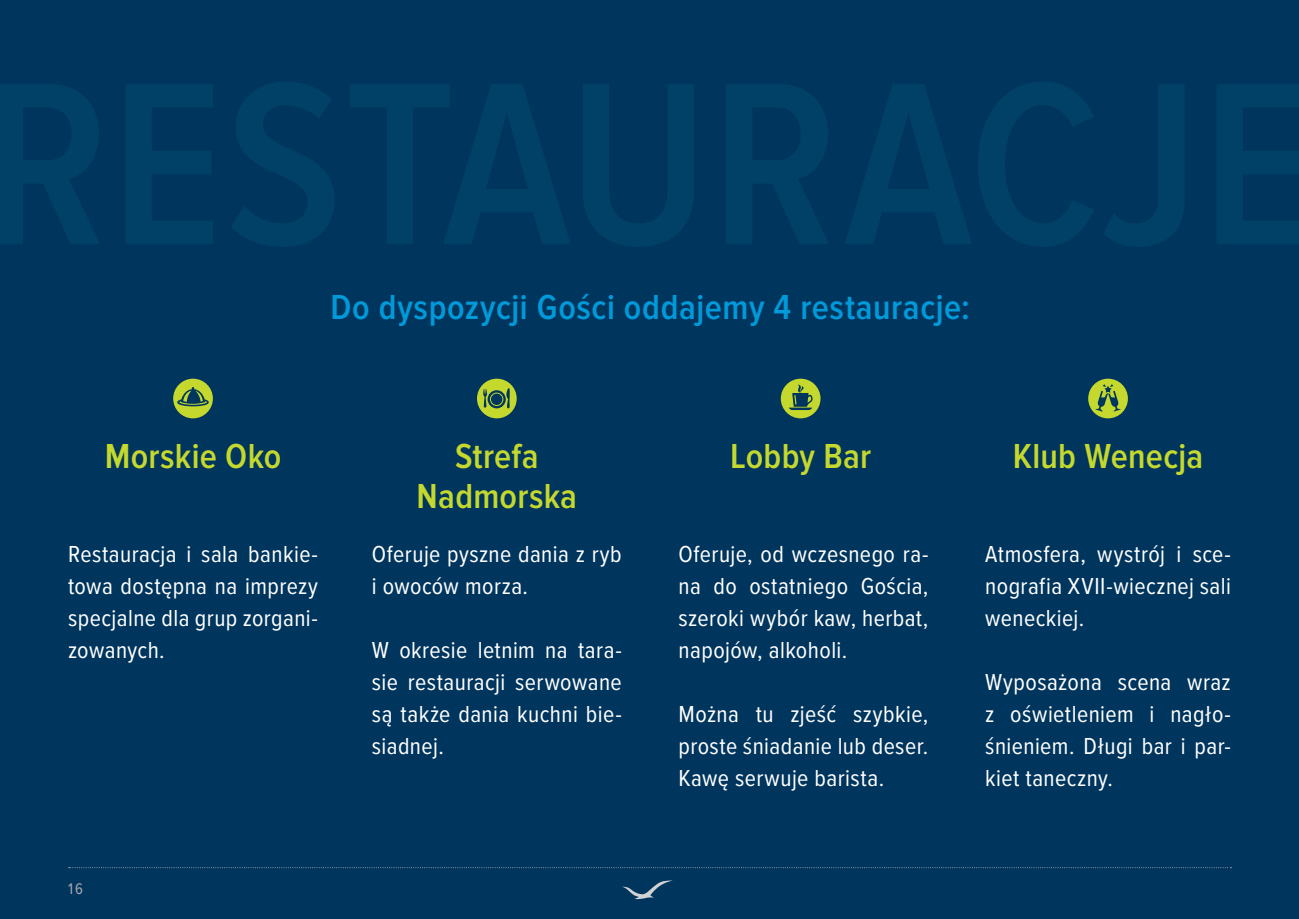
<style>
.page{position:relative;width:1299px;height:919px;background:#fff}
.page>*{position:absolute;margin:0;border:0;box-sizing:border-box;transform-origin:0 0}
.Nagłówek_różowy{font:600 36px "Proxima Nova Cond";letter-spacing:.005em;color:#c4d82d}
.t1{font:600 36px "Proxima Nova Cond";letter-spacing:.015em;color:#009ada}
.Tekst_ciągły{font:24px/32px "Proxima Nova Cond";letter-spacing:.02em;color:#fff;text-align:justify}
.Nagłówek_różowy-2{font:24px/32px "Proxima Nova Cond";letter-spacing:.02em;color:#fff}
.t2{font:16px "Proxima Nova Cond";color:#a8a9ad}
</style>
<div class="page">
<div style="left:0;top:0;width:1298px;height:918px;background:#00355d"></div>
<svg style="left:622px;top:880px;width:50px;height:19px"></svg>
<svg style="left:69px;top:867px;width:1162px;height:1px"></svg>
<svg style="left:0;top:82px;width:1298px;height:164px"></svg>
<div style="left:173px;top:378px;width:40px;height:40px;background:#c4d82d;border-radius:50%"></div>
<svg style="left:177px;top:387px;width:32px;height:19px"></svg>
<div style="left:477px;top:378px;width:39px;height:40px;background:#c4d82d;border-radius:50%"></div>
<svg style="left:483px;top:388px;width:26px;height:20px"></svg>
<div style="left:780px;top:378px;width:40px;height:40px;background:#c4d82d;border-radius:50%"></div>
<svg style="left:789px;top:384px;width:24px;height:26px"></svg>
<div style="left:1088px;top:378px;width:39px;height:40px;background:#c4d82d;border-radius:50%"></div>
<svg style="left:1095px;top:384px;width:25px;height:27px"></svg>
<p class="t1" style="left:330px;top:287px;width:641px">Do dyspozycji Gości oddajemy 4 restauracje:</p>
<p class="Nagłówek_różowy" style="left:105px;top:436px;width:178px">Morskie Oko</p>
<p class="Nagłówek_różowy" style="left:455px;top:436px;width:85px">Strefa</p>
<p class="Nagłówek_różowy" style="left:416px;top:476px;width:162px">Nadmorska</p>
<p class="Tekst_ciągły" style="left:68px;top:538px;width:251px">Restauracja i sala bankie&shy;towa dostępna na imprezy specjalne dla grup zorgani&shy;zowanych.</p>
<p class="Nagłówek_różowy-2" style="left:372px;top:538px;width:251px">Oferuje pyszne dania z ryb i owoców morza.</p>
<p class="Tekst_ciągły" style="left:372px;top:634px;width:251px">W okresie letnim na tara&shy;sie restauracji serwowane są także dania kuchni bie&shy;siadnej.</p>
<p class="t2" style="left:68px;top:879px;width:16px">16</p>
<p class="Nagłówek_różowy" style="left:730px;top:436px;width:143px">Lobby Bar</p>
<p class="Nagłówek_różowy" style="left:1012px;top:436px;width:192px">Klub Wenecja</p>
<p class="Tekst_ciągły" style="left:678px;top:538px;width:251px">Oferuje, od wczesnego ra&shy;na do ostatniego Gościa, szeroki wybór kaw, herbat, napojów, alkoholi.</p>
<p class="Tekst_ciągły" style="left:678px;top:698px;width:251px">Można tu zjeść szybkie, proste śniadanie lub deser.<br>Kawę serwuje barista.</p>
<p class="Tekst_ciągły" style="left:985px;top:538px;width:247px">Atmosfera, wystrój i sce&shy;nografia XVII-wiecznej sali weneckiej.</p>
<p class="Tekst_ciągły" style="left:985px;top:666px;width:247px">Wyposażona scena wraz z oświetleniem i nagło&shy;śnieniem. Długi bar i par&shy;kiet taneczny.</p>
</div>
